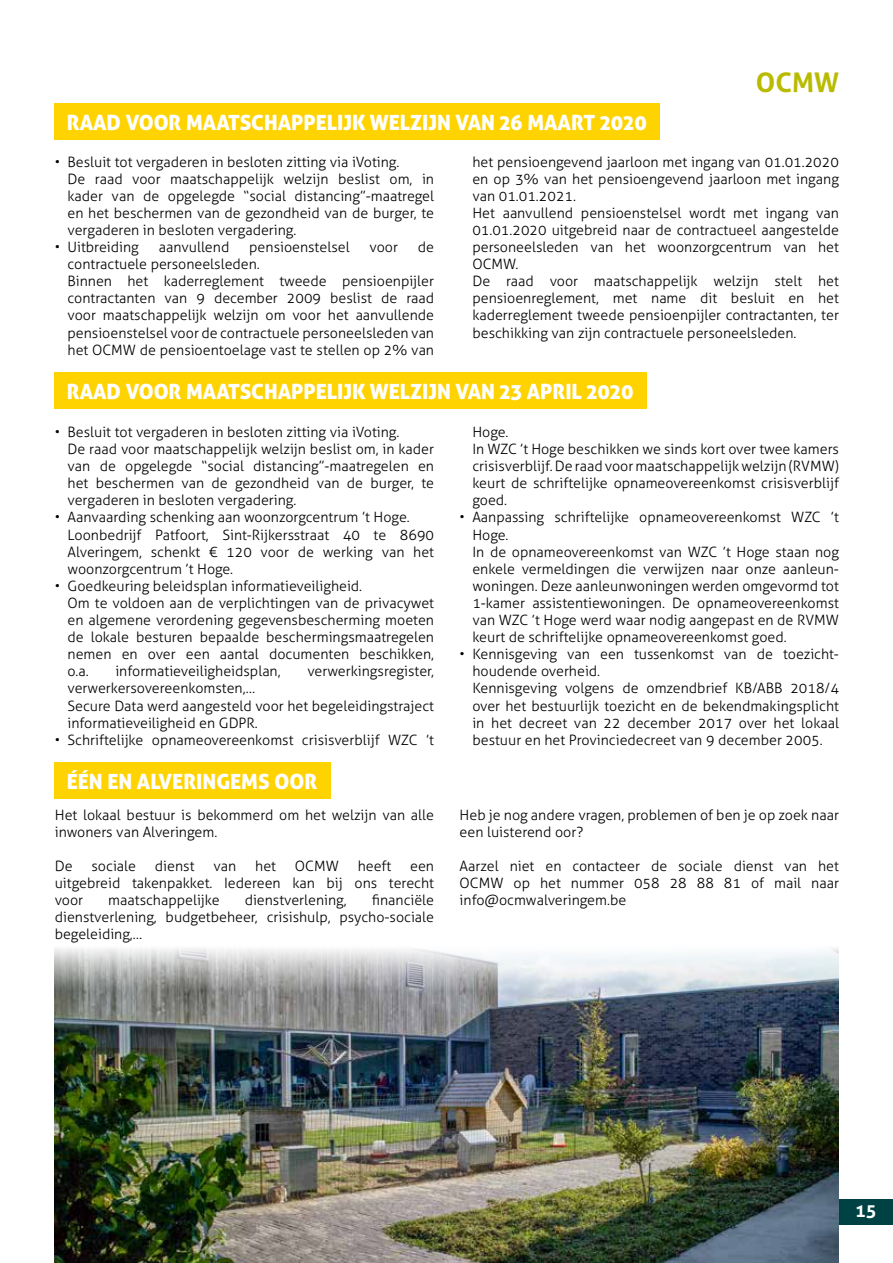
<style>
.page{position:relative;width:893px;height:1263px;background:#fff}
.page>*{position:absolute;margin:0;border:0;box-sizing:border-box;transform-origin:0 0}
.t1{font:700 27px "Aller";color:#b9bb00}
.t2{font:21px "Aller Display";color:#fff}
.t3{font:700 18px "Aller";color:#fff}
.t4{font:300 14.25px/17.1px "Aller";color:#000}
</style>
<div class="page">
<div style="left:839px;top:1199px;width:54px;height:26px;background:#004243"></div>
<div style="left:54px;top:103px;width:606px;height:36px;background:#ffd300"></div>
<div style="left:54px;top:372px;width:592px;height:37px;background:#ffd300"></div>
<img style="left:55px;top:948px;width:784px;height:315px">
<div style="left:54px;top:762px;width:276px;height:36px;background:#ffd300"></div>
<h2 class="t2" style="left:67px;top:109px;width:582px">RAAD VOOR MAATSCHAPPELIJK WELZIJN VAN 26 MAART 2020</h2>
<h1 class="t1" style="left:756px;top:66px;width:85px">OCMW</h1>
<p class="t4" style="left:68px;top:153px;width:368px;text-indent:-13px">• Besluit tot vergaderen in besloten zitting via iVoting.<br>De raad voor maatschappelijk welzijn beslist om, in kader van de opgelegde “social distancing”-maatregel en het beschermen van de gezondheid van de burger, te vergaderen in besloten vergadering.</p>
<p class="t4" style="left:55px;top:238px;width:86px">• Uitbreiding</p>
<p class="t4" style="left:159px;top:238px;width:72px">aanvullend</p>
<p class="t4" style="left:249px;top:238px;width:102px">pensioenstelsel</p>
<p class="t4" style="left:370px;top:238px;width:30px">voor</p>
<p class="t4" style="left:418px;top:238px;width:18px">de</p>
<p class="t4" style="left:68px;top:256px;width:368px">contractuele personeelsleden.<br>Binnen het kaderreglement tweede pensioenpijler contractanten van 9 december 2009 beslist de raad voor maatschappelijk welzijn om voor het aanvullende pensioenstelsel voor de contractuele personeelsleden van het OCMW de pensioentoelage vast te stellen op 2% van</p>
<p class="t4" style="left:472px;top:153px;width:368px">het pensioengevend jaarloon met ingang van 01.01.2020 en op 3% van het pensioengevend jaarloon met ingang van 01.01.2021.<br>Het aanvullend pensioenstelsel wordt met ingang van 01.01.2020 uitgebreid naar de contractueel aangestelde personeelsleden van het woonzorgcentrum van het OCMW.<br>De raad voor maatschappelijk welzijn stelt het pensioenreglement, met name dit besluit en het kaderreglement tweede pensioenpijler contractanten, ter beschikking van zijn contractuele personeelsleden.</p>
<h2 class="t2" style="left:67px;top:378px;width:568px">RAAD VOOR MAATSCHAPPELIJK WELZIJN VAN 23 APRIL 2020</h2>
<p class="t4" style="left:68px;top:423px;width:368px;text-indent:-13px">• Besluit tot vergaderen in besloten zitting via iVoting.<br>De raad voor maatschappelijk welzijn beslist om, in kader van de opgelegde “social distancing”-maatregelen en het beschermen van de gezondheid van de burger, te vergaderen in besloten vergadering.</p>
<p class="t4" style="left:68px;top:509px;width:368px;text-indent:-13px">• Aanvaarding schenking aan woonzorgcentrum ’t Hoge.<br>Loonbedrijf Patfoort, Sint-Rijkersstraat 40 te 8690<br>Alveringem, schenkt € 120 voor de werking van het woonzorgcentrum ’t Hoge.</p>
<p class="t4" style="left:68px;top:577px;width:368px;text-indent:-13px">• Goedkeuring beleidsplan informatieveiligheid.<br>Om te voldoen aan de verplichtingen van de privacywet en algemene verordening gegevensbescherming moeten de lokale besturen bepaalde beschermingsmaatregelen nemen en over een aantal documenten beschikken, o.a.</p>
<p class="t4" style="left:115px;top:663px;width:167px">informatieveiligheidsplan,</p>
<p class="t4" style="left:307px;top:663px;width:128px">verwerkingsregister,</p>
<p class="t4" style="left:68px;top:680px;width:368px">verwerkersovereenkomsten,…<br>Secure Data werd aangesteld voor het begeleidingstraject informatieveiligheid en GDPR.</p>
<p class="t4" style="left:55px;top:731px;width:381px">• Schriftelijke opnameovereenkomst crisisverblijf WZC ’t</p>
<h2 class="t2" style="left:67px;top:768px;width:252px">ÉÉN EN ALVERINGEMS OOR</h2>
<p class="t4" style="left:55px;top:806px;width:381px">Het lokaal bestuur is bekommerd om het welzijn van alle inwoners van Alveringem.</p>
<p class="t4" style="left:55px;top:857px;width:19px">De</p>
<p class="t4" style="left:92px;top:857px;width:46px">sociale</p>
<p class="t4" style="left:155px;top:857px;width:41px">dienst</p>
<p class="t4" style="left:213px;top:857px;width:24px">van</p>
<p class="t4" style="left:255px;top:857px;width:22px">het</p>
<p class="t4" style="left:295px;top:857px;width:45px">OCMW</p>
<p class="t4" style="left:358px;top:857px;width:35px">heeft</p>
<p class="t4" style="left:55px;top:857px;width:381px;text-align:justify;text-indent:355px">een uitgebreid takenpakket. Iedereen kan bij ons terecht voor</p>
<p class="t4" style="left:55px;top:891px;width:381px;text-align:justify;text-indent:317px">financiële dienstverlening, budgetbeheer, crisishulp, psycho-sociale begeleiding,…</p>
<p class="t4" style="left:108px;top:891px;width:113px">maatschappelijke</p>
<p class="t4" style="left:245px;top:891px;width:104px">dienstverlening,</p>
<p class="t4" style="left:472px;top:423px;width:368px">Hoge.<br>In WZC ’t Hoge beschikken we sinds kort over twee kamers crisisverblijf. De raad voor maatschappelijk welzijn (RVMW) keurt de schriftelijke opnameovereenkomst crisisverblijf goed.</p>
<p class="t4" style="left:472px;top:509px;width:368px;text-indent:-13px">• Aanpassing schriftelijke opnameovereenkomst WZC ’t Hoge.<br>In de opnameovereenkomst van WZC ’t Hoge staan nog enkele vermeldingen die verwijzen naar onze aanleun&shy;woningen. Deze aanleunwoningen werden omgevormd tot 1-kamer assistentiewoningen. De opnameovereenkomst van WZC ’t Hoge werd waar nodig aangepast en de RVMW keurt de schriftelijke opnameovereenkomst goed.</p>
<p class="t4" style="left:472px;top:646px;width:368px;text-indent:-13px">• Kennisgeving van een tussenkomst van de toezicht&shy;houdende overheid.<br>Kennisgeving volgens de omzendbrief KB/ABB 2018/4 over het bestuurlijk toezicht en de bekendmakingsplicht in het decreet van 22 december 2017 over het lokaal bestuur en het Provinciedecreet van 9 december 2005.</p>
<p class="t4" style="left:460px;top:806px;width:381px">Heb je nog andere vragen, problemen of ben je op zoek naar een luisterend oor?</p>
<p class="t4" style="left:460px;top:857px;width:381px;text-align:justify">Aarzel niet en contacteer de sociale dienst van het OCMW op het nummer 058 28 88 81 of mail naar info@ocmwalveringem.be</p>
<p class="t3" style="left:855px;top:1200px;width:23px">15</p>
</div>
